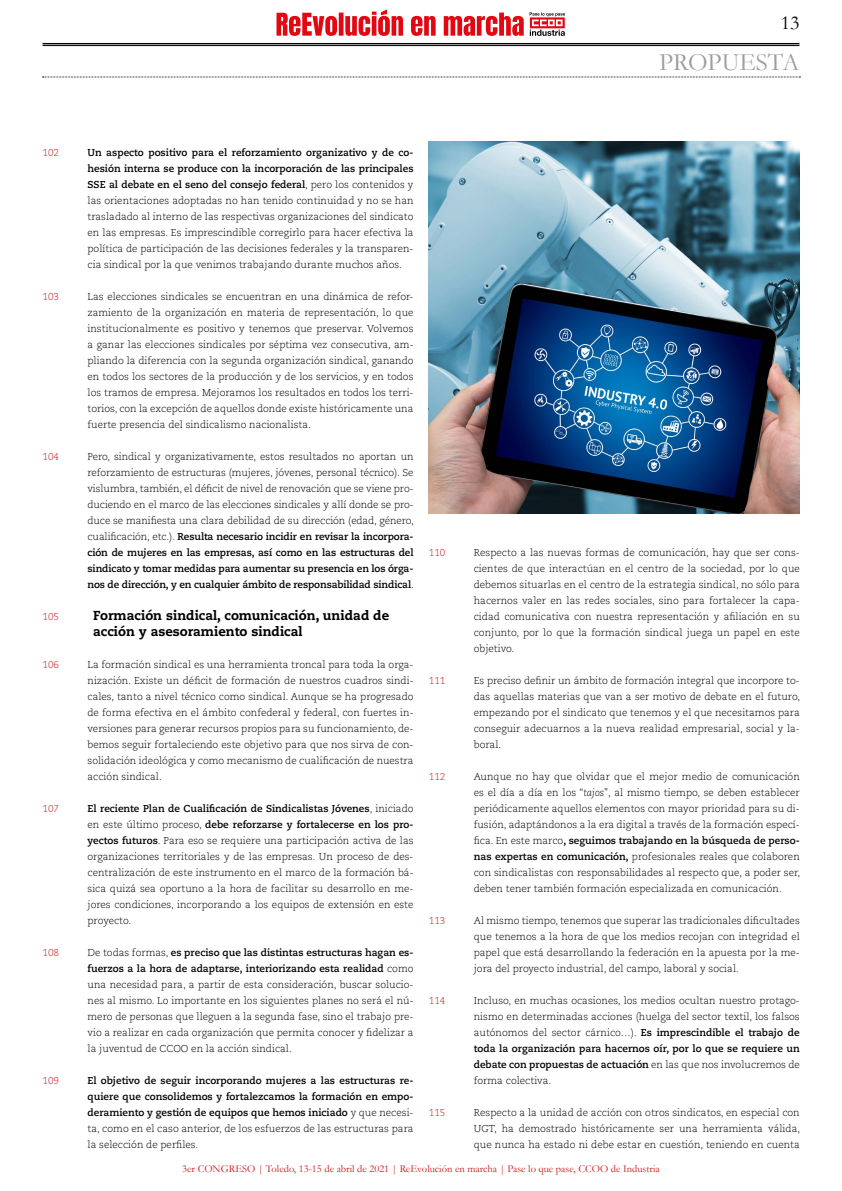
<style>
.page{position:relative;width:842px;height:1191px;background:#fff}
.page>*{position:absolute;margin:0;border:0;box-sizing:border-box;transform-origin:0 0}
.t1{font:25px "Garamond";color:#9d9d9c}
.t2{font:20px "Garamond";color:#000}
.t3{font:800 13px/16px "Caecilia";color:#000}
.t4{font:10.5px "Garamond";color:#cd1719}
.t5{font:300 10px/16px "Caecilia";color:#000;text-align:justify}
.t6{font:700 10px/16px "Caecilia";color:#000;text-align:justify}
.t7{font:300 10px "Caecilia";color:#cd1719}
.s1{font-weight:700}
.s2{font-weight:300}
.s3{font-style:italic}
</style>
<div class="page">
<svg style="left:276px;top:9px;width:248px;height:27px"></svg>
<svg style="left:530px;top:12px;width:35px;height:24px"></svg>
<hr style="left:43px;top:45px;width:756px;height:1px;background:#000">
<hr style="left:43px;top:43px;width:756px;height:1px;background:#000">
<svg style="left:43px;top:77px;width:757px;height:1px"></svg>
<img style="left:428px;top:142px;width:372px;height:371px">
<h2 class="t2" style="left:781px;top:11px;width:20px">13</h2>
<h1 class="t1" style="left:659px;top:47px;width:142px">PROPUESTA</h1>
<p class="t7" style="left:43px;top:147px;width:18px">102</p>
<p class="t7" style="left:43px;top:291px;width:18px">103</p>
<p class="t7" style="left:43px;top:451px;width:18px">104</p>
<p class="t7" style="left:43px;top:611px;width:18px">105</p>
<p class="t7" style="left:43px;top:659px;width:18px">106</p>
<p class="t7" style="left:43px;top:803px;width:18px">107</p>
<p class="t7" style="left:43px;top:947px;width:18px">108</p>
<p class="t7" style="left:43px;top:1075px;width:18px">109</p>
<p class="t5" style="left:88px;top:145px;width:328px"><span class="s1">Un aspecto positivo para el reforzamiento organizativo y de co&shy;hesión interna se produce con la incorporación de las principales SSE al debate en el seno del consejo federal</span>, pero los contenidos y las orientaciones adoptadas no han tenido continuidad y no se han trasladado al interno de las respectivas organizaciones del sindicato en las empresas. Es imprescindible corregirlo para hacer efectiva la política de participación de las decisiones federales y la transparen&shy;cia sindical por la que venimos trabajando durante muchos años.</p>
<p class="t5" style="left:88px;top:289px;width:328px">Las elecciones sindicales se encuentran en una dinámica de refor&shy;zamiento de la organización en materia de representación, lo que institucionalmente es positivo y tenemos que preservar. Volvemos a ganar las elecciones sindicales por séptima vez consecutiva, am&shy;pliando la diferencia con la segunda organización sindical, ganando en todos los sectores de la producción y de los servicios, y en todos los tramos de empresa. Mejoramos los resultados en todos los terri&shy;torios, con la excepción de aquellos donde existe históricamente una fuerte presencia del sindicalismo nacionalista.</p>
<p class="t5" style="left:88px;top:449px;width:328px">Pero, sindical y organizativamente, estos resultados no aportan un reforzamiento de estructuras (mujeres, jóvenes, personal técnico). Se vislumbra, también, el déficit de nivel de renovación que se viene pro&shy;duciendo en el marco de las elecciones sindicales y allí donde se pro&shy;duce se manifiesta una clara debilidad de su dirección (edad, género, cualificación, etc.). <span class="s1">Resulta necesario incidir en revisar la incorpora&shy;ción de mujeres en las empresas, así como en las estructuras del sindicato y tomar medidas para aumentar su presencia en los órga&shy;nos de dirección, y en cualquier ámbito de responsabilidad sindical</span>.</p>
<h3 class="t3" style="left:93px;top:607px;width:297px">Formación sindical, comunicación, unidad de acción y asesoramiento sindical</h3>
<p class="t5" style="left:88px;top:657px;width:328px">La formación sindical es una herramienta troncal para toda la orga&shy;nización. Existe un déficit de formación de nuestros cuadros sindi&shy;cales, tanto a nivel técnico como sindical. Aunque se ha progresado de forma efectiva en el ámbito confederal y federal, con fuertes in&shy;versiones para generar recursos propios para su funcionamiento, de&shy;bemos seguir fortaleciendo este objetivo para que nos sirva de con&shy;solidación ideológica y como mecanismo de cualificación de nuestra acción sindical.</p>
<p class="t5" style="left:88px;top:801px;width:328px"><span class="s1">El reciente Plan de Cualificación de Sindicalistas Jóvenes</span>, iniciado en este último proceso, <span class="s1">debe reforzarse y fortalecerse en los pro&shy;yectos futuros</span>. Para eso se requiere una participación activa de las organizaciones territoriales y de las empresas. Un proceso de des&shy;centralización de este instrumento en el marco de la formación bá&shy;sica quizá sea oportuno a la hora de facilitar su desarrollo en me&shy;jores condiciones, incorporando a los equipos de extensión en este proyecto.</p>
<p class="t5" style="left:88px;top:945px;width:328px">De todas formas, <span class="s1">es preciso que las distintas estructuras hagan es&shy;fuerzos a la hora de adaptarse, interiorizando esta realidad</span> como una necesidad para, a partir de esta consideración, buscar solucio&shy;nes al mismo. Lo importante en los siguientes planes no será el nú&shy;mero de personas que lleguen a la segunda fase, sino el trabajo pre&shy;vio a realizar en cada organización que permita conocer y fidelizar a la juventud de CCOO en la acción sindical.</p>
<p class="t6" style="left:88px;top:1073px;width:327px">El objetivo de seguir incorporando mujeres a las estructuras re&shy;quiere que consolidemos y fortalezcamos la formación en empo&shy;deramiento y gestión de equipos que hemos iniciado <span class="s2">y que necesi&shy;ta, como en el caso anterior, de los esfuerzos de las estructuras para la selección de perfiles.</span></p>
<p class="t7" style="left:429px;top:547px;width:18px">110</p>
<p class="t7" style="left:429px;top:675px;width:18px">111</p>
<p class="t7" style="left:429px;top:771px;width:18px">112</p>
<p class="t7" style="left:429px;top:915px;width:18px">113</p>
<p class="t7" style="left:429px;top:995px;width:18px">114</p>
<p class="t7" style="left:429px;top:1107px;width:18px">115</p>
<p class="t5" style="left:474px;top:545px;width:328px">Respecto a las nuevas formas de comunicación, hay que ser cons&shy;cientes de que interactúan en el centro de la sociedad, por lo que debemos situarlas en el centro de la estrategia sindical, no sólo para hacernos valer en las redes sociales, sino para fortalecer la capa&shy;cidad comunicativa con nuestra representación y afiliación en su conjunto, por lo que la formación sindical juega un papel en este objetivo.</p>
<p class="t5" style="left:474px;top:673px;width:328px">Es preciso definir un ámbito de formación integral que incorpore to&shy;das aquellas materias que van a ser motivo de debate en el futuro, empezando por el sindicato que tenemos y el que necesitamos para conseguir adecuarnos a la nueva realidad empresarial, social y la&shy;boral.</p>
<p class="t5" style="left:474px;top:769px;width:328px">Aunque no hay que olvidar que el mejor medio de comunicación es el día a día en los “<span class="s3">tajos</span>”, al mismo tiempo, se deben establecer periódicamente aquellos elementos con mayor prioridad para su di&shy;fusión, adaptándonos a la era digital a través de la formación especí&shy;fica. En este marco<span class="s1">, seguimos trabajando en la búsqueda de perso&shy;nas expertas en comunicación,</span> profesionales reales que colaboren con sindicalistas con responsabilidades al respecto que, a poder ser, deben tener también formación especializada en comunicación.</p>
<p class="t5" style="left:474px;top:913px;width:328px">Al mismo tiempo, tenemos que superar las tradicionales dificultades que tenemos a la hora de que los medios recojan con integridad el papel que está desarrollando la federación en la apuesta por la me&shy;jora del proyecto industrial, del campo, laboral y social.</p>
<p class="t5" style="left:474px;top:993px;width:328px">Incluso, en muchas ocasiones, los medios ocultan nuestro protago&shy;nismo en determinadas acciones (huelga del sector textil, los falsos autónomos del sector cárnico…). <span class="s1">Es imprescindible el trabajo de toda la organización para hacernos oír, por lo que se requiere un debate con propuestas de actuación</span> en las que nos involucremos de forma colectiva.</p>
<p class="t5" style="left:474px;top:1105px;width:328px">Respecto a la unidad de acción con otros sindicatos, en especial con UGT, ha demostrado históricamente ser una herramienta válida, que nunca ha estado ni debe estar en cuestión, teniendo en cuenta</p>
<p class="t4" style="left:182px;top:1162px;width:479px">3er CONGRESO | Toledo, 13-15 de abril de 2021 | ReEvolución en marcha | Pase lo que pase, CCOO de Industria</p>
</div>
